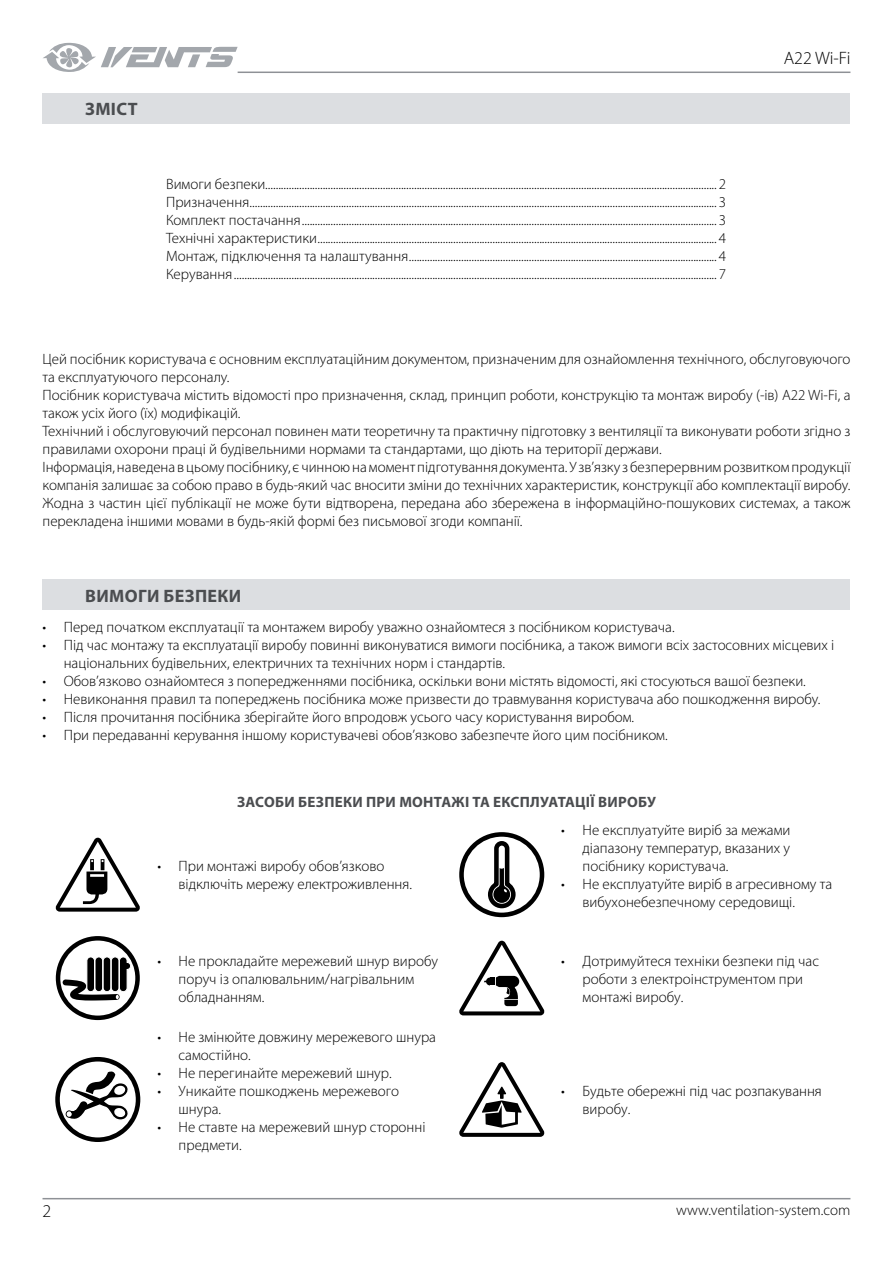
<style>
.page{position:relative;width:893px;height:1263px;background:#fff}
.page>*{position:absolute;margin:0;border:0;box-sizing:border-box;transform-origin:0 0}
.t1{font:700 18px "Myriad Pro";letter-spacing:.02em;color:#4b4d50}
.t2{font:300 18px "Myriad Pro";letter-spacing:-.005em;color:#000}
.t3{font:300 15px/18px "Myriad Pro";color:#000}
.t4{font:700 15px "Myriad Pro";letter-spacing:.02em;color:#4b4d50}
</style>
<div class="page">
<hr style="left:43px;top:1198px;width:807px;height:1px;background:#8e9196">
<hr style="left:238px;top:72px;width:612px;height:1px;background:#8e9196">
<svg style="left:43px;top:43px;width:195px;height:29px"></svg>
<div style="left:43px;top:93px;width:807px;height:31px;background:#dcdee1"></div>
<div style="left:43px;top:579px;width:807px;height:31px;background:#dcdee1"></div>
<svg style="left:56px;top:838px;width:84px;height:74px"></svg>
<svg style="left:459px;top:832px;width:85px;height:85px"></svg>
<svg style="left:56px;top:936px;width:84px;height:84px"></svg>
<svg style="left:459px;top:941px;width:85px;height:74px"></svg>
<svg style="left:55px;top:1057px;width:85px;height:85px"></svg>
<svg style="left:459px;top:1062px;width:85px;height:75px"></svg>
<p class="t1" style="left:85px;top:97px;width:54px">ЗМІСТ</p>
<p class="t3" style="left:166px;top:175px;width:562px;text-align:justify">Вимоги безпеки............................................................................................................................................................................. 2<br>Призначення................................................................................................................................................................................... 3<br>Комплект постачання............................................................................................................................................................... 3<br>Технічні характеристики......................................................................................................................................................... 4<br>Монтаж, підключення та налаштування...................................................................................................................... 4<br>Керування......................................................................................................................................................................................... 7</p>
<p class="t2" style="left:784px;top:48px;width:68px">А22 Wi-Fi</p>
<p class="t3" style="left:43px;top:350px;width:809px">Цей посібник користувача є основним експлуатаційним документом, призначеним для ознайомлення технічного, обслуговуючого та експлуатуючого персоналу.<br>Посібник користувача містить відомості про призначення, склад, принцип роботи, конструкцію та монтаж виробу (-ів) А22 Wi-Fi, а також усіх його (їх) модифікацій.<br>Технічний і обслуговуючий персонал повинен мати теоретичну та практичну підготовку з вентиляції та виконувати роботи згідно з правилами охорони праці й будівельними нормами та стандартами, що діють на території держави.<br>Інформація, наведена в цьому посібнику, є чинною на момент підготування документа. У зв’язку з безперервним розвитком продукції компанія залишає за собою право в будь-який час вносити зміни до технічних характеристик, конструкції або комплектації виробу.<br>Жодна з частин цієї публікації не може бути відтворена, передана або збережена в інформаційно-пошукових системах, а також перекладена іншими мовами в будь-якій формі без письмової згоди компанії.</p>
<p class="t1" style="left:85px;top:584px;width:158px">ВИМОГИ БЕЗПЕКИ</p>
<p class="t3" style="left:43px;top:618px;width:634px">• Перед початком експлуатації та монтажем виробу уважно ознайомтеся з посібником користувача.</p>
<p class="t3" style="left:64px;top:636px;width:772px;text-indent:-21px">• Під час монтажу та експлуатації виробу повинні виконуватися вимоги посібника, а також вимоги всіх застосовних місцевих і національних будівельних, електричних та технічних норм і стандартів.</p>
<p class="t3" style="left:43px;top:672px;width:765px">• Обов’язково ознайомтеся з попередженнями посібника, оскільки вони містять відомості, які стосуються вашої безпеки.</p>
<p class="t3" style="left:43px;top:690px;width:779px">• Невиконання правил та попереджень посібника може призвести до травмування користувача або пошкодження виробу.</p>
<p class="t3" style="left:43px;top:708px;width:593px">• Після прочитання посібника зберігайте його впродовж усього часу користування виробом.</p>
<p class="t3" style="left:43px;top:726px;width:627px">• При передаванні керування іншому користувачеві обов’язково забезпечте його цим посібником.</p>
<p class="t4" style="left:237px;top:792px;width:420px">ЗАСОБИ БЕЗПЕКИ ПРИ МОНТАЖІ ТА ЕКСПЛУАТАЦІЇ ВИРОБУ</p>
<p class="t3" style="left:179px;top:857px;width:235px;text-indent:-21px">• При монтажі виробу обов’язково відключіть мережу електроживлення.</p>
<p class="t3" style="left:583px;top:821px;width:209px;text-align:justify;text-indent:-21px">• Не експлуатуйте виріб за межами діапазону температур, вказаних у посібнику користувача.</p>
<p class="t3" style="left:583px;top:875px;width:251px;text-indent:-21px">• Не експлуатуйте виріб в агресивному та вибухонебезпечному середовищі.</p>
<p class="t2" style="left:43px;top:1201px;width:10px">2</p>
<p class="t3" style="left:179px;top:952px;width:261px;text-indent:-21px">• Не прокладайте мережевий шнур виробу поруч із опалювальним/нагрівальним обладнанням.</p>
<p class="t3" style="left:583px;top:952px;width:238px;text-indent:-21px">• Дотримуйтеся техніки безпеки під час роботи з електроінструментом при монтажі виробу.</p>
<p class="t3" style="left:179px;top:1028px;width:259px;text-indent:-21px">• Не змінюйте довжину мережевого шнура самостійно.</p>
<p class="t3" style="left:157px;top:1064px;width:236px">• Не перегинайте мережевий шнур.</p>
<p class="t3" style="left:179px;top:1082px;width:222px;text-indent:-21px">• Уникайте пошкоджень мережевого шнура.</p>
<p class="t3" style="left:179px;top:1118px;width:248px;text-indent:-21px">• Не ставте на мережевий шнур сторонні предмети.</p>
<p class="t3" style="left:583px;top:1082px;width:241px;text-indent:-21px">• Будьте обережні під час розпакування виробу.</p>
<p class="t3" style="left:676px;top:1201px;width:176px">www.ventilation-system.com</p>
</div>
